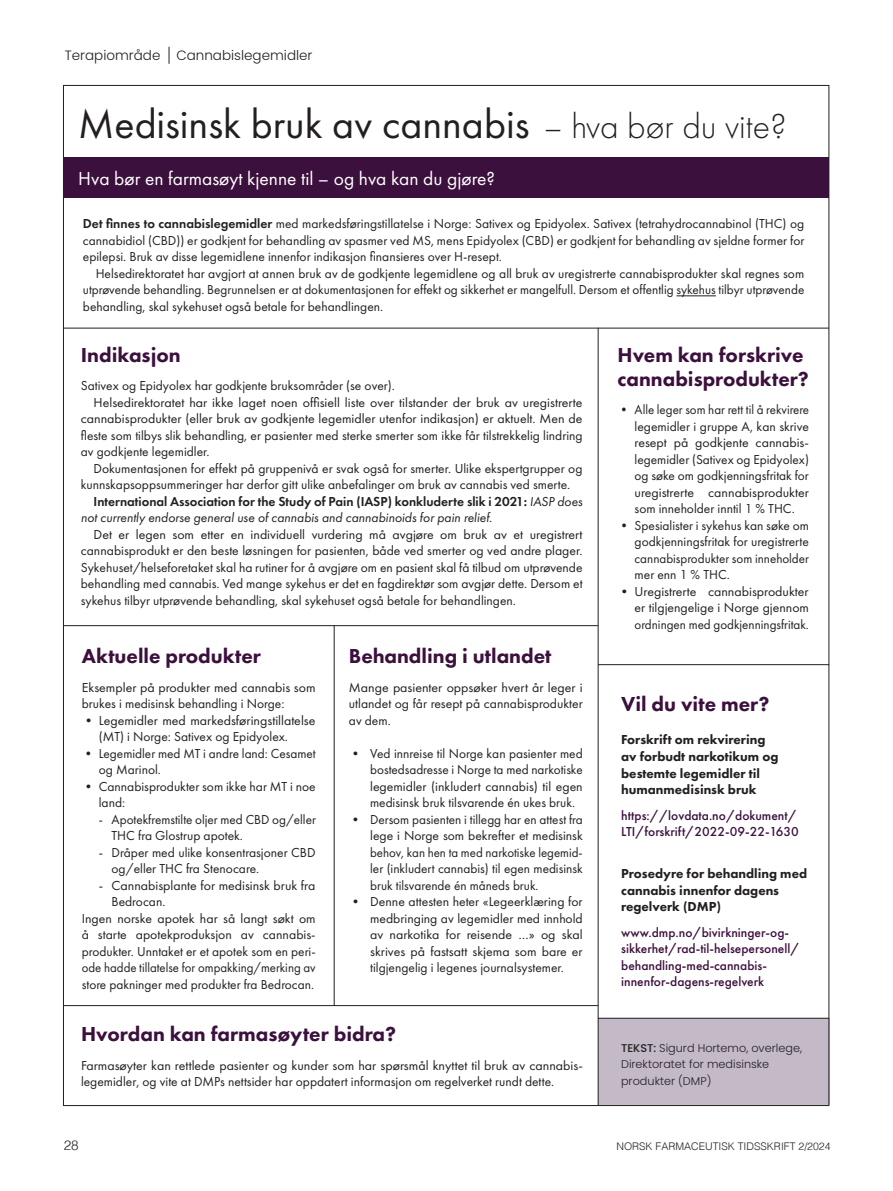
<style>
.page{position:relative;width:893px;height:1191px;background:#fff}
.page>*{position:absolute;margin:0;border:0;box-sizing:border-box;transform-origin:0 0}
.t1{font:42px "Futura PT";color:#231f20}
.t2{font:800 21px/24px "Futura PT";color:#3c103d}
.t3{font:19.5px "Futura PT";color:#fff}
.t4{font:13.5px/16.5px "Futura PT";color:#231f20;text-align:justify}
.t5{font:13.5px/16.5px "Futura PT";color:#231f20;text-align:justify;scale:.96 1}
.t6{font:500 13.5px/16.5px "Futura PT";color:#3c103d}
.t7{font:800 13.5px/16.5px "Futura PT";color:#231f20}
.t8{font:600 13.5px "Futura PT";color:#231f20}
.t9{font:italic 13.5px "Futura PT";color:#231f20}
.t10{font:13.5px "Futura PT";color:#231f20;scale:.95 1}
.t11{font:300 13.5px "Poppins";color:#231f20}
.t12{font:300 13.5px "Helvetica";color:#231f20}
.t13{font:300 11.25px/16.5px "Poppins";color:#231f20}
.t14{font:300 10.5px "Helvetica";color:#231f20}
.s1{font-weight:300;font-size:36px}
.s2{font-weight:600}
.s3{font-weight:400;font-style:italic}
.s4{font-weight:500}
</style>
<div class="page">
<svg style="left:169px;top:47px;width:1px;height:17px"></svg>
<div style="left:598px;top:1018px;width:231px;height:87px;background:#c4b9c7"></div>
<div style="left:63px;top:157px;width:765px;height:40px;background:#3c103d"></div>
<hr style="left:598px;top:1017px;width:231px;height:1px;background:#231f20">
<hr style="left:63px;top:328px;width:766px;height:1px;background:#231f20">
<hr style="left:676px;top:295px;width:40px;height:1px;background:#231f20">
<hr style="left:64px;top:625px;width:534px;height:1px;background:#231f20">
<hr style="left:598px;top:328px;width:1px;height:778px;background:#231f20">
<hr style="left:334px;top:625px;width:1px;height:381px;background:#231f20">
<hr style="left:598px;top:664px;width:231px;height:1px;background:#231f20">
<hr style="left:64px;top:1005px;width:534px;height:1px;background:#231f20">
<p class="t11" style="left:65px;top:48px;width:249px">Terapiområde Cannabislegemidler</p>
<h1 class="t1" style="left:78px;top:99px;width:710px">Medisinsk bruk av cannabis <span class="s1">– hva bør du vite?</span></h1>
<h3 class="t3" style="left:78px;top:167px;width:418px">Hva bør en farmasøyt kjenne til – og hva kan du gjøre?</h3>
<p class="t4" style="left:83px;top:216px;width:723px"><span class="s2">Det finnes to cannabislegemidler</span> med markedsføringstillatelse i Norge: Sativex og Epidyolex. Sativex (tetrahydrocannabinol (THC) og cannabidiol (CBD)) er godkjent for behandling av spasmer ved MS, mens Epidyolex (CBD) er godkjent for behandling av sjeldne former for epilepsi. Bruk av disse legemidlene innenfor indikasjon finansieres over H-resept.</p>
<p class="t4" style="left:83px;top:265px;width:723px;text-indent:13px">Helsedirektoratet har avgjort at annen bruk av de godkjente legemidlene og all bruk av uregistrerte cannabisprodukter skal regnes som utprøvende behandling. Begrunnelsen er at dokumentasjonen for effekt og sikkerhet er mangelfull. Dersom et offentlig sykehus tilbyr utprøvende behandling, skal sykehuset også betale for behandlingen.</p>
<h2 class="t2" style="left:81px;top:342px;width:102px">Indikasjon</h2>
<p class="t4" style="left:81px;top:377px;width:316px">Sativex og Epidyolex har godkjente bruksområder (se over).</p>
<p class="t4" style="left:94px;top:394px;width:490px">Helsedirektoratet har ikke laget noen offisiell liste over tilstander der bruk av uregistrerte</p>
<p class="t4" style="left:81px;top:410px;width:503px">cannabisprodukter (eller bruk av godkjente legemidler utenfor indikasjon) er aktuelt. Men de</p>
<p class="t4" style="left:81px;top:427px;width:503px">fleste som tilbys slik behandling, er pasienter med sterke smerter som ikke får tilstrekkelig lindring</p>
<p class="t4" style="left:81px;top:443px;width:130px">av godkjente legemidler.</p>
<p class="t4" style="left:94px;top:460px;width:490px">Dokumentasjonen for effekt på gruppenivå er svak også for smerter. Ulike ekspertgrupper og</p>
<p class="t4" style="left:81px;top:476px;width:491px">kunnskapsoppsummeringer har derfor gitt ulike anbefalinger om bruk av cannabis ved smerte.</p>
<p class="t8" style="left:94px;top:492px;width:490px">International Association for the Study of Pain (IASP) konkluderte slik i 2021: <span class="s3">IASP does</span></p>
<p class="t9" style="left:81px;top:509px;width:413px">not currently endorse general use of cannabis and cannabinoids for pain relief.</p>
<p class="t4" style="left:81px;top:526px;width:503px;text-indent:13px">Det er legen som etter en individuell vurdering må avgjøre om bruk av et uregistrert cannabisprodukt er den beste løsningen for pasienten, både ved smerter og ved andre plager.<br>Sykehuset/helseforetaket skal ha rutiner for å avgjøre om en pasient skal få tilbud om utprøvende behandling med cannabis. Ved mange sykehus er det en fagdirektør som avgjør dette. Dersom et sykehus tilbyr utprøvende behandling, skal sykehuset også betale for behandlingen.</p>
<h2 class="t2" style="left:82px;top:644px;width:181px">Aktuelle produkter</h2>
<p class="t4" style="left:82px;top:679px;width:235px">Eksempler på produkter med cannabis som brukes i medisinsk behandling i Norge:</p>
<p class="t4" style="left:99px;top:712px;width:218px;text-indent:-17px">• Legemidler med markedsføringstillatelse (MT) i Norge: Sativex og Epidyolex.</p>
<p class="t4" style="left:99px;top:745px;width:218px;text-indent:-17px">• Legemidler med MT i andre land: Cesamet og Marinol.</p>
<p class="t4" style="left:99px;top:778px;width:218px;text-indent:-17px">• Cannabisprodukter som ikke har MT i noe land:</p>
<p class="t4" style="left:112px;top:811px;width:206px;text-indent:-13px">- Apotekfremstilte oljer med CBD og/eller<br>THC fra Glostrup apotek.</p>
<p class="t4" style="left:112px;top:844px;width:206px;text-indent:-13px">- Dråper med ulike konsentrasjoner CBD og/eller THC fra Stenocare.</p>
<p class="t4" style="left:99px;top:877px;width:218px">- Cannabisplante for medisinsk bruk fra</p>
<p class="t4" style="left:112px;top:893px;width:55px">Bedrocan.</p>
<p class="t4" style="left:82px;top:910px;width:235px">Ingen norske apotek har så langt søkt om</p>
<p class="t4" style="left:82px;top:926px;width:235px">å starte apotekproduksjon av cannabis-</p>
<p class="t4" style="left:82px;top:943px;width:235px">produkter. Unntaket er et apotek som en peri-</p>
<p class="t10" style="left:82px;top:959px;width:248px">ode hadde tillatelse for ompakking/merking av</p>
<p class="t4" style="left:82px;top:976px;width:234px">store pakninger med produkter fra Bedrocan.</p>
<h2 class="t2" style="left:81px;top:1022px;width:317px">Hvordan kan farmasøyter bidra?</h2>
<p class="t4" style="left:81px;top:1057px;width:502px">Farmasøyter kan rettlede pasienter og kunder som har spørsmål knyttet til bruk av cannabis&shy;legemidler, og vite at DMPs nettsider har oppdatert informasjon om regelverket rundt dette.</p>
<h2 class="t2" style="left:349px;top:644px;width:204px">Behandling i utlandet</h2>
<p class="t4" style="left:349px;top:679px;width:235px">Mange pasienter oppsøker hvert år leger i utlandet og får resept på cannabisprodukter av dem.</p>
<p class="t4" style="left:370px;top:745px;width:214px;text-indent:-21px">• Ved innreise til Norge kan pasienter med bostedsadresse i Norge ta med narkotiske legemidler (inkludert cannabis) til egen medisinsk bruk tilsvarende én ukes bruk.</p>
<p class="t4" style="left:370px;top:811px;width:214px;text-indent:-21px">• Dersom pasienten i tillegg har en attest fra lege i Norge som bekrefter et medisinsk behov, kan hen ta med narkotiske legemid&shy;ler (inkludert cannabis) til egen medisinsk bruk tilsvarende én måneds bruk.</p>
<p class="t4" style="left:370px;top:893px;width:214px;text-indent:-21px">• Denne attesten heter «Legeerklæring for medbringing av legemidler med innhold av narkotika for reisende …» og skal skrives på fastsatt skjema som bare er tilgjengelig i legenes journalsystemer.</p>
<h2 class="t2" style="left:618px;top:342px;width:193px">Hvem kan forskrive cannabisprodukter?</h2>
<p class="t5" style="left:635px;top:401px;width:183px;text-indent:-17px">• Alle leger som har rett til å rekvirere legemidler i gruppe A, kan skrive resept på godkjente cannabis&shy;legemidler (Sativex og Epidyolex) og søke om godkjenningsfritak for uregistrerte cannabisprodukter som inneholder inntil 1 % THC.</p>
<p class="t4" style="left:635px;top:517px;width:176px;text-indent:-17px">• Spesialister i sykehus kan søke om godkjenningsfritak for uregistrerte cannabisprodukter som inneholder mer enn 1 % THC.</p>
<p class="t4" style="left:635px;top:583px;width:176px;text-indent:-17px">• Uregistrerte cannabisprodukter er tilgjengelige i Norge gjennom ordningen med godkjenningsfritak.</p>
<h2 class="t2" style="left:621px;top:692px;width:150px">Vil du vite mer?</h2>
<p class="t7" style="left:621px;top:731px;width:159px">Forskrift om rekvirering av forbudt narkotikum og bestemte legemidler til humanmedisinsk bruk</p>
<p class="t6" style="left:621px;top:806px;width:179px">https://lovdata.no/dokument/<br>LTI/forskrift/2022-09-22-1630</p>
<p class="t7" style="left:621px;top:865px;width:188px">Prosedyre for behandling med cannabis innenfor dagens regelverk (DMP)</p>
<p class="t6" style="left:621px;top:923px;width:180px">www.dmp.no/bivirkninger-og&shy;sikkerhet/rad-til-helsepersonell/ behandling-med-cannabis&shy;innenfor-dagens-regelverk</p>
<p class="t13" style="left:621px;top:1039px;width:182px"><span class="s4">TEKST:</span> Sigurd Hortemo, overlege,<br>Direktoratet for medisinske produkter (DMP)</p>
<p class="t12" style="left:64px;top:1133px;width:17px">28</p>
<p class="t14" style="left:616px;top:1137px;width:216px">NORSK FARMACEUTISK TIDSSKRIFT 2/2024</p>
</div>
